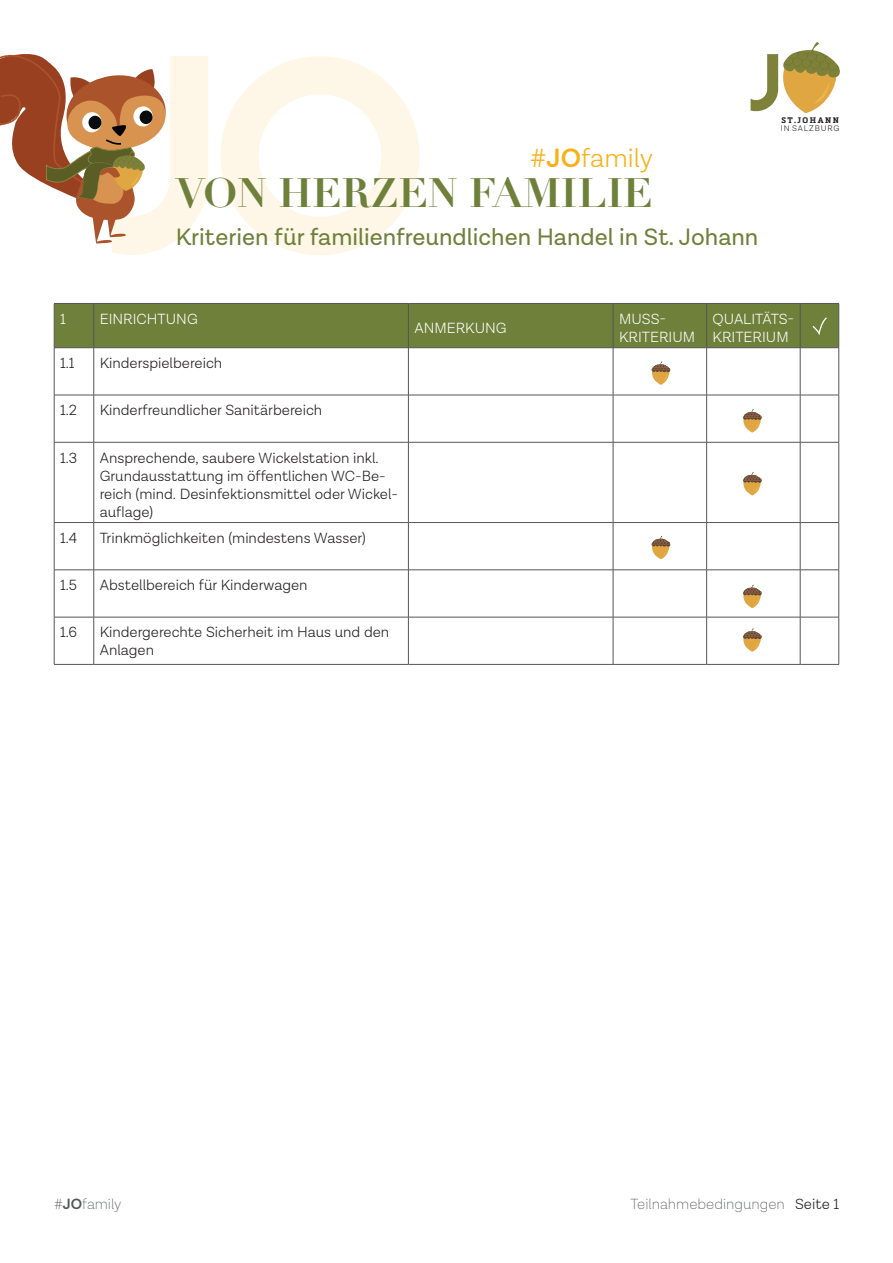
<style>
.page{position:relative;width:893px;height:1263px;background:#fff}
.page>*{position:absolute;margin:0;border:0;box-sizing:border-box;transform-origin:0 0}
.t1{font:700 40.5px "Didot LT Std";color:#6e803a}
.t2{font:300 26.7px "Lota Grotesque Alt 1";color:#f8b117}
.t3{font:24px "Lota Grotesque Alt 1";color:#6e803a}
.t4{font:300 15px/18px "Lota Grotesque Alt 1";color:#231f20}
.t5{font:300 15px/18px "Lota Grotesque Alt 1";color:#fff}
.t6{font:200 15px "Lota Grotesque Alt 1";color:#545557}
.t7{font:300 8.25px "Lota Grotesque Alt 1";letter-spacing:.1em;color:#231f20}
.t8{font:700 7.95px "Metronic Slab Pro";letter-spacing:.19em;color:#231f20}
.s1{font-weight:600}
.s2{font-weight:300;color:#231f20}
</style>
<div class="page">
<svg style="left:112px;top:56px;width:307px;height:199px;fill:#fef7e8"></svg>
<svg style="left:0;top:54px;width:170px;height:189px"></svg>
<svg style="left:751px;top:42px;width:89px;height:71px"></svg>
<hr style="left:54px;top:348px;width:1px;height:47px;background:#545557">
<hr style="left:93px;top:348px;width:1px;height:47px;background:#545557">
<hr style="left:408px;top:348px;width:1px;height:47px;background:#545557">
<hr style="left:613px;top:348px;width:1px;height:47px;background:#545557">
<hr style="left:706px;top:348px;width:1px;height:47px;background:#545557">
<hr style="left:800px;top:348px;width:1px;height:47px;background:#545557">
<hr style="left:838px;top:348px;width:1px;height:47px;background:#545557">
<hr style="left:54px;top:395px;width:40px;height:1px;background:#545557">
<hr style="left:54px;top:395px;width:1px;height:47px;background:#545557">
<hr style="left:94px;top:395px;width:314px;height:1px;background:#545557">
<hr style="left:93px;top:395px;width:1px;height:47px;background:#545557">
<hr style="left:408px;top:395px;width:205px;height:1px;background:#545557">
<hr style="left:408px;top:395px;width:1px;height:47px;background:#545557">
<hr style="left:613px;top:395px;width:94px;height:1px;background:#545557">
<hr style="left:613px;top:395px;width:1px;height:47px;background:#545557">
<hr style="left:707px;top:395px;width:93px;height:1px;background:#545557">
<hr style="left:706px;top:395px;width:1px;height:47px;background:#545557">
<hr style="left:800px;top:395px;width:39px;height:1px;background:#545557">
<hr style="left:800px;top:395px;width:1px;height:47px;background:#545557">
<hr style="left:838px;top:395px;width:1px;height:47px;background:#545557">
<hr style="left:54px;top:442px;width:40px;height:1px;background:#545557">
<hr style="left:54px;top:442px;width:1px;height:80px;background:#545557">
<hr style="left:94px;top:442px;width:314px;height:1px;background:#545557">
<hr style="left:93px;top:442px;width:1px;height:80px;background:#545557">
<hr style="left:408px;top:442px;width:205px;height:1px;background:#545557">
<hr style="left:408px;top:442px;width:1px;height:80px;background:#545557">
<hr style="left:613px;top:442px;width:94px;height:1px;background:#545557">
<hr style="left:613px;top:442px;width:1px;height:80px;background:#545557">
<hr style="left:707px;top:442px;width:93px;height:1px;background:#545557">
<hr style="left:706px;top:442px;width:1px;height:80px;background:#545557">
<hr style="left:800px;top:442px;width:39px;height:1px;background:#545557">
<hr style="left:800px;top:442px;width:1px;height:80px;background:#545557">
<hr style="left:838px;top:442px;width:1px;height:80px;background:#545557">
<hr style="left:54px;top:522px;width:40px;height:1px;background:#545557">
<hr style="left:54px;top:523px;width:1px;height:47px;background:#545557">
<hr style="left:94px;top:522px;width:314px;height:1px;background:#545557">
<hr style="left:93px;top:523px;width:1px;height:47px;background:#545557">
<hr style="left:408px;top:522px;width:205px;height:1px;background:#545557">
<hr style="left:408px;top:523px;width:1px;height:47px;background:#545557">
<hr style="left:613px;top:522px;width:94px;height:1px;background:#545557">
<hr style="left:613px;top:523px;width:1px;height:47px;background:#545557">
<hr style="left:707px;top:522px;width:93px;height:1px;background:#545557">
<hr style="left:706px;top:523px;width:1px;height:47px;background:#545557">
<hr style="left:800px;top:522px;width:39px;height:1px;background:#545557">
<hr style="left:800px;top:523px;width:1px;height:47px;background:#545557">
<hr style="left:838px;top:523px;width:1px;height:47px;background:#545557">
<hr style="left:54px;top:570px;width:40px;height:1px;background:#545557">
<hr style="left:54px;top:570px;width:1px;height:47px;background:#545557">
<hr style="left:94px;top:570px;width:314px;height:1px;background:#545557">
<hr style="left:93px;top:570px;width:1px;height:47px;background:#545557">
<hr style="left:408px;top:570px;width:205px;height:1px;background:#545557">
<hr style="left:408px;top:570px;width:1px;height:47px;background:#545557">
<hr style="left:613px;top:570px;width:94px;height:1px;background:#545557">
<hr style="left:613px;top:570px;width:1px;height:47px;background:#545557">
<hr style="left:707px;top:570px;width:93px;height:1px;background:#545557">
<hr style="left:706px;top:570px;width:1px;height:47px;background:#545557">
<hr style="left:800px;top:570px;width:39px;height:1px;background:#545557">
<hr style="left:800px;top:570px;width:1px;height:47px;background:#545557">
<hr style="left:838px;top:570px;width:1px;height:47px;background:#545557">
<hr style="left:54px;top:617px;width:40px;height:1px;background:#545557">
<hr style="left:54px;top:617px;width:1px;height:47px;background:#545557">
<hr style="left:94px;top:617px;width:314px;height:1px;background:#545557">
<hr style="left:93px;top:617px;width:1px;height:47px;background:#545557">
<hr style="left:408px;top:617px;width:205px;height:1px;background:#545557">
<hr style="left:408px;top:617px;width:1px;height:47px;background:#545557">
<hr style="left:613px;top:617px;width:94px;height:1px;background:#545557">
<hr style="left:613px;top:617px;width:1px;height:47px;background:#545557">
<hr style="left:707px;top:617px;width:93px;height:1px;background:#545557">
<hr style="left:706px;top:617px;width:1px;height:47px;background:#545557">
<hr style="left:800px;top:617px;width:39px;height:1px;background:#545557">
<hr style="left:800px;top:617px;width:1px;height:47px;background:#545557">
<hr style="left:838px;top:617px;width:1px;height:47px;background:#545557">
<hr style="left:54px;top:664px;width:40px;height:1px;background:#545557">
<hr style="left:94px;top:664px;width:314px;height:1px;background:#545557">
<hr style="left:408px;top:664px;width:205px;height:1px;background:#545557">
<hr style="left:613px;top:664px;width:94px;height:1px;background:#545557">
<hr style="left:707px;top:664px;width:93px;height:1px;background:#545557">
<hr style="left:800px;top:664px;width:39px;height:1px;background:#545557">
<svg style="left:651px;top:361px;width:20px;height:24px"></svg>
<svg style="left:743px;top:409px;width:19px;height:23px"></svg>
<svg style="left:743px;top:472px;width:19px;height:23px"></svg>
<svg style="left:651px;top:536px;width:20px;height:23px"></svg>
<svg style="left:743px;top:584px;width:19px;height:24px"></svg>
<svg style="left:743px;top:628px;width:19px;height:24px"></svg>
<div style="left:54px;top:303px;width:785px;height:45px;background:#6e803a"></div>
<h2 class="t2" style="left:530px;top:143px;width:124px">#<span class="s1">JO</span>family</h2>
<h1 class="t1" style="left:176px;top:168px;width:478px">VON HERZEN FAMILIE</h1>
<h3 class="t3" style="left:176px;top:224px;width:584px">Kriterien für familienfreundlichen Handel in St. Johann</h3>
<p class="t8" style="left:781px;top:115px;width:59px">ST.JOHANN</p>
<p class="t7" style="left:781px;top:124px;width:60px">IN SALZBURG</p>
<p class="t5" style="left:60px;top:310px;width:7px">1</p>
<p class="t5" style="left:100px;top:310px;width:99px">EINRICHTUNG</p>
<p class="t4" style="left:60px;top:354px;width:16px">1.1</p>
<p class="t4" style="left:100px;top:354px;width:124px">Kinderspielbereich</p>
<p class="t4" style="left:60px;top:401px;width:18px">1.2</p>
<p class="t4" style="left:100px;top:401px;width:224px">Kinderfreundlicher Sanitärbereich</p>
<p class="t4" style="left:60px;top:449px;width:19px">1.3</p>
<p class="t4" style="left:100px;top:449px;width:300px">Ansprechende, saubere Wickelstation inkl.<br>Grundausstattung im öffentlichen WC-Be&shy;reich (mind. Desinfektionsmittel oder Wickel&shy;auflage)</p>
<p class="t4" style="left:60px;top:529px;width:19px">1.4</p>
<p class="t4" style="left:100px;top:529px;width:268px">Trinkmöglichkeiten (mindestens Wasser)</p>
<p class="t4" style="left:60px;top:576px;width:18px">1.5</p>
<p class="t4" style="left:100px;top:576px;width:209px">Abstellbereich für Kinderwagen</p>
<p class="t4" style="left:60px;top:623px;width:19px">1.6</p>
<p class="t4" style="left:100px;top:623px;width:291px">Kindergerechte Sicherheit im Haus und den<br>Anlagen</p>
<p class="t5" style="left:414px;top:319px;width:94px">ANMERKUNG</p>
<p class="t5" style="left:619px;top:310px;width:78px">MUSS-<br>KRITERIUM</p>
<p class="t5" style="left:713px;top:310px;width:83px">QUALITÄTS-<br>KRITERIUM</p>
<p class="t6" style="left:54px;top:1196px;width:69px">#<span class="s1">JO</span>family</p>
<p class="t6" style="left:631px;top:1196px;width:210px">Teilnahmebedingungen <span class="s2">Seite 1</span></p>
</div>
